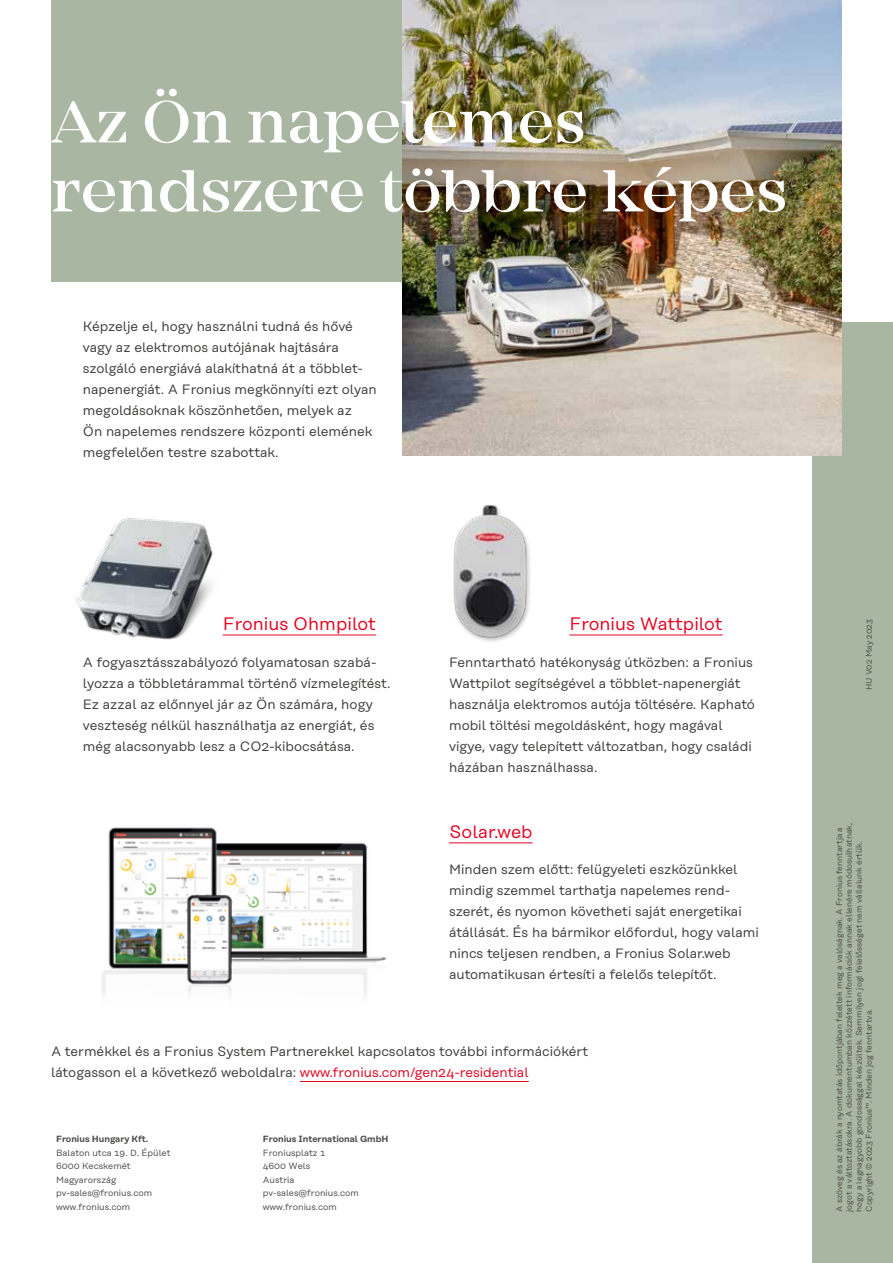
<style>
.page{position:relative;width:893px;height:1263px;background:#fff}
.page>*{position:absolute;margin:0;border:0;box-sizing:border-box;transform-origin:0 0}
.t1{font:500 61.5px/69px "Mirador";color:#fff}
.t2{font:18px "Rational Text";color:#e40421}
.t3{font:13.5px/21px "Rational Text";color:#3c3c3b}
.t4{font:9px/13.5px "Rational Text";color:#4a4a49}
.t5{font:600 9px "Rational Text";color:#4a4a49}
.t6{font:8.25px/9.9px "Rational Text";color:#4a4a49}
.s1{color:#e40421}
</style>
<div class="page">
<div style="left:812px;top:323px;width:81px;height:940px;background:#a9b7a2"></div>
<div style="left:51px;top:0;width:456px;height:282px;background:#a9b7a2"></div>
<img style="left:402px;top:0;width:440px;height:455px">
<img style="left:76px;top:518px;width:212px;height:122px">
<hr style="left:569px;top:635px;width:154px;height:1px;background:#e40421">
<hr style="left:223px;top:635px;width:153px;height:1px;background:#e40421">
<hr style="left:449px;top:842px;width:84px;height:1px;background:#e40421">
<img style="left:102px;top:827px;width:284px;height:167px">
<hr style="left:300px;top:1081px;width:229px;height:1px;background:#e40421">
<img style="left:453px;top:505px;width:77px;height:137px">
<h1 class="t1" style="left:51px;top:88px;width:738px">Az Ön napelemes rendszere többre képes</h1>
<p class="t3" style="left:83px;top:316px;width:295px">Képzelje el, hogy használni tudná és hővé vagy az elektromos autójának hajtására szolgáló energiává alakíthatná át a többlet&shy;napenergiát. A Fronius megkönnyíti ezt olyan megoldásoknak köszönhetően, melyek az<br>Ön napelemes rendszere központi elemének megfelelően testre szabottak.</p>
<h2 class="t2" style="left:223px;top:613px;width:155px">Fronius Ohmpilot</h2>
<h2 class="t2" style="left:569px;top:613px;width:155px">Fronius Wattpilot</h2>
<p class="t3" style="left:83px;top:652px;width:309px">A fogyasztásszabályozó folyamatosan szabá&shy;lyozza a többletárammal történő vízmelegítést.<br>Ez azzal az előnnyel jár az Ön számára, hogy veszteség nélkül használhatja az energiát, és még alacsonyabb lesz a CO2-kibocsátása.</p>
<p class="t3" style="left:449px;top:652px;width:307px">Fenntartható hatékonyság útközben: a Fronius Wattpilot segítségével a többlet-napenergiát használja elektromos autója töltésére. Kapható mobil töltési megoldásként, hogy magával vigye, vagy telepített változatban, hogy családi házában használhassa.</p>
<h2 class="t2" style="left:449px;top:821px;width:85px">Solar.web</h2>
<p class="t3" style="left:449px;top:859px;width:311px">Minden szem előtt: felügyeleti eszközünkkel mindig szemmel tarthatja napelemes rend&shy;szerét, és nyomon követheti saját energetikai átállását. És ha bármikor előfordul, hogy valami nincs teljesen rendben, a Fronius Solar.web automatikusan értesíti a felelős telepítőt.</p>
<p class="t3" style="left:51px;top:1041px;width:539px">A termékkel és a Fronius System Partnerekkel kapcsolatos további információkért látogasson el a következő weboldalra: <span class="s1">www.fronius.com/gen24-residential</span></p>
<p class="t5" style="left:56px;top:1134px;width:94px">Fronius Hungary Kft.</p>
<p class="t4" style="left:56px;top:1146px;width:116px">Balaton utca 19. D. Épület<br>6000 Kecskemét<br>Magyarország pv-sales@fronius.com www.fronius.com</p>
<p class="t5" style="left:263px;top:1134px;width:127px">Fronius International GmbH</p>
<p class="t4" style="left:263px;top:1146px;width:98px">Froniusplatz 1<br>4600 Wels<br>Austria pv-sales@fronius.com www.fronius.com</p>
<p class="t6" style="left:864px;top:690px;width:73px;rotate:-90deg">HU V02 May 2023</p>
<p class="t6" style="left:834px;top:1212px;width:390px;rotate:-90deg">A szöveg és az ábrák a nyomtatás időpontjában feleltek meg a valóságnak. A Fronius fenntartja a jogot a változtatásokra. A dokumentumban közzétett információk annak ellenére módosulhatnak, hogy a legnagyobb gondossággal készültek. Semmilyen jogi felelősséget nem vállalunk értük.<br>Copyright © 2023 Fronius™. Minden jog fenntartva.</p>
</div>
